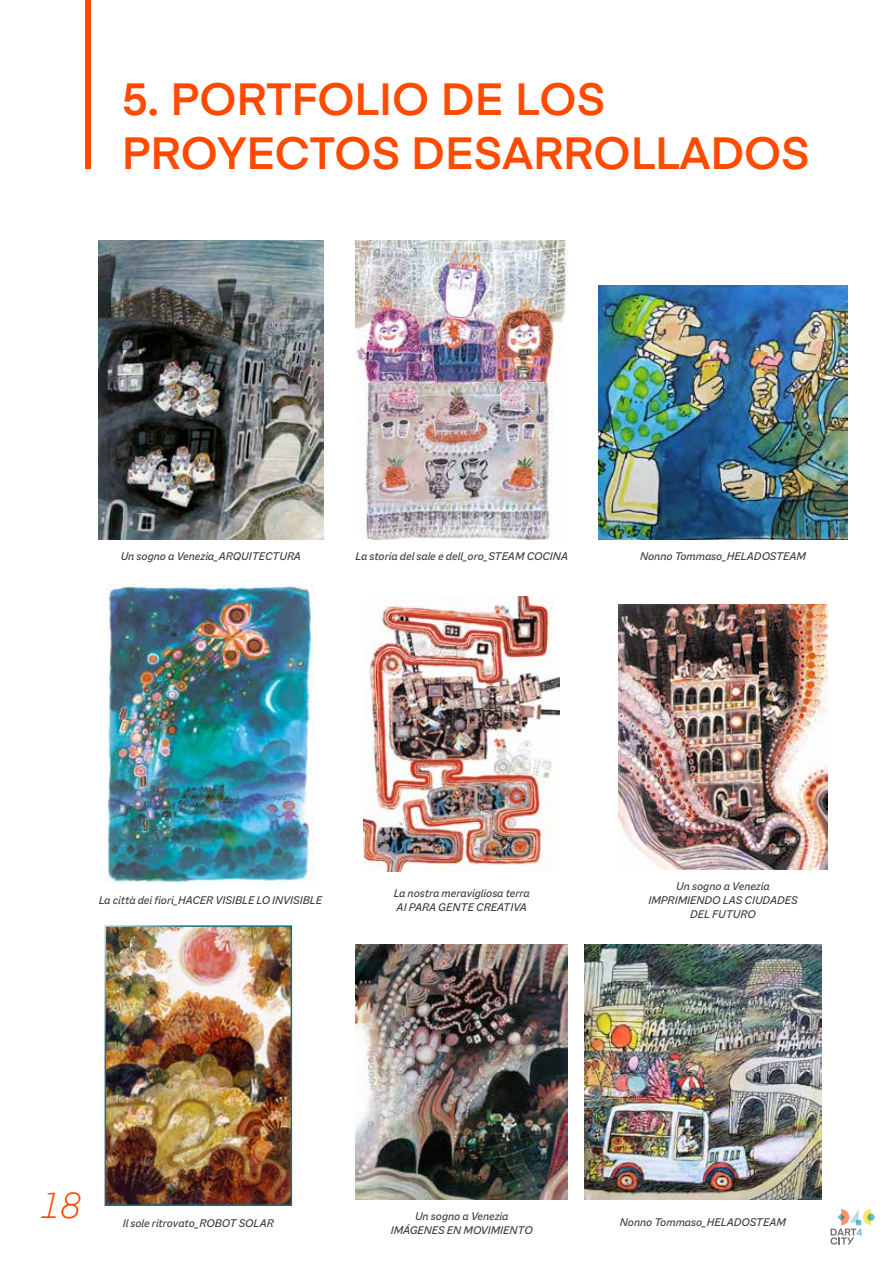
<style>
.page{position:relative;width:893px;height:1263px;background:#fff}
.page>*{position:absolute;margin:0;border:0;box-sizing:border-box;transform-origin:0 0}
.t1{font:600 45px/54px "Eina 01";color:#ff4a00}
.t2{font:italic 300 36px "Eina 01";color:#ff4a00}
.t3{font:italic 12px/14.4px "Macklin Sans";color:#3c3c3b;text-align:center}
</style>
<div class="page">
<img style="left:99px;top:240px;width:224px;height:299px">
<img style="left:108px;top:928px;width:181px;height:275px">
<img style="left:598px;top:285px;width:250px;height:254px">
<img style="left:584px;top:945px;width:237px;height:254px">
<img style="left:356px;top:945px;width:212px;height:254px">
<img style="left:364px;top:597px;width:196px;height:275px">
<img style="left:618px;top:604px;width:210px;height:265px">
<img style="left:356px;top:240px;width:212px;height:299px">
<img style="left:108px;top:584px;width:205px;height:299px">
<div style="left:85px;top:0;width:6px;height:169px;background:#ff4a00"></div>
<svg style="left:830px;top:1209px;width:45px;height:36px"></svg>
<h1 class="t1" style="left:122px;top:69px;width:690px">5. PORTFOLIO DE LOS<br>PROYECTOS DESARROLLADOS</h1>
<p class="t3" style="left:121px;top:549px;width:182px">Un sogno a Venezia_ARQUITECTURA</p>
<p class="t3" style="left:356px;top:549px;width:214px">La storia del sale e dell_oro_STEAM COCINA</p>
<p class="t3" style="left:640px;top:548px;width:167px">Nonno Tommaso_HELADOSTEAM</p>
<p class="t3" style="left:99px;top:893px;width:225px">La città dei fiori_HACER VISIBLE LO INVISIBLE</p>
<p class="t3" style="left:394px;top:886px;width:138px;text-align:left">La nostra meravigliosa terra<br>AI PARA GENTE CREATIVA</p>
<p class="t3" style="left:648px;top:878px;width:151px">Un sogno a Venezia<br>IMPRIMIENDO LAS CIUDADES<br>DEL FUTURO</p>
<h2 class="t2" style="left:39px;top:1178px;width:43px">18</h2>
<p class="t3" style="left:123px;top:1216px;width:153px">Il sole ritrovato_ROBOT SOLAR</p>
<p class="t3" style="left:391px;top:1208px;width:144px">Un sogno a Venezia<br>IMÁGENES EN MOVIMIENTO</p>
<p class="t3" style="left:620px;top:1215px;width:167px">Nonno Tommaso_HELADOSTEAM</p>
</div>
